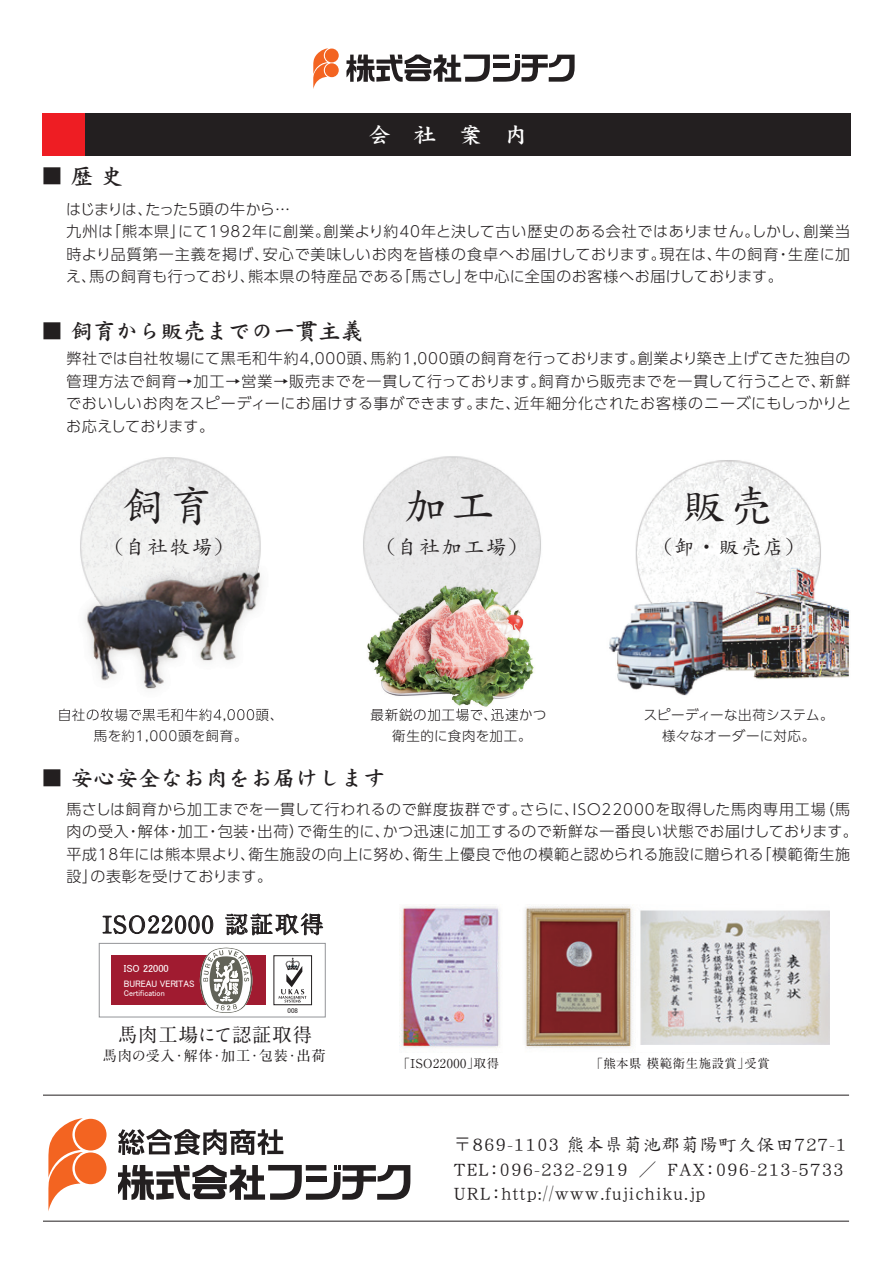
<style>
.page{position:relative;width:893px;height:1263px;background:#fff}
.page>*{position:absolute;margin:0;border:0;box-sizing:border-box;transform-origin:0 0}
.t1{font:43.05px "DF Kai Sho Std W5";color:#231f20}
.t2{font:700 23.25px "A1 Mincho Std";letter-spacing:.08em;color:#231f20}
.t3{font:22.65px "DF Kai Sho Std W7";color:#fff}
.t4{font:22.5px "DF Kai Sho Std W7";color:#231f20}
.t5{font:20.25px "DF Kai Sho Std W5";letter-spacing:.1em;color:#231f20}
.t6{font:700 19.35px "A1 Mincho Std";letter-spacing:.05em;color:#231f20}
.t7{font:18px/24.6px "DF Kai Sho Std W5";letter-spacing:.05em;color:#231f20}
.t8{font:300 15px/22.5px "UD Shin Go Pro";letter-spacing:.04em;color:#231f20}
.t9{font:700 14.25px "A1 Mincho Std";letter-spacing:.05em;color:#231f20}
.t10{font:300 13.5px/21px "UD Shin Go Pro";letter-spacing:.05em;color:#231f20;text-align:center}
.t11{font:300 13.5px/21px "UD Shin Go Pro";letter-spacing:.02em;color:#231f20;text-align:center}
.t12{font:700 12.3px "A1 Mincho Std";letter-spacing:.05em;color:#231f20}
.t13{font:10.35px "MS P Gothic";color:#fff}
.t14{font:9.45px "MS P Gothic";letter-spacing:-.005em;color:#fff;scale:.96 1}
.t15{font:8.25px "MS P Gothic";color:#fff;scale:.96 1}
.t16{font:6.9px "MS P Gothic";color:#231f20}
</style>
<div class="page">
<img style="left:400px;top:906px;width:430px;height:143px">
<div style="left:84px;top:114px;width:766px;height:42px;background:#231f20"></div>
<div style="left:42px;top:114px;width:43px;height:42px;background:#ee1d23"></div>
<img style="left:74px;top:457px;width:194px;height:252px">
<img style="left:66px;top:709px;width:203px;height:4px">
<img style="left:363px;top:456px;width:139px;height:124px">
<img style="left:502px;top:472px;width:39px;height:108px">
<img style="left:609px;top:460px;width:240px;height:236px">
<svg style="left:103px;top:915px;width:110px;height:19px"></svg>
<svg style="left:225px;top:913px;width:98px;height:22px"></svg>
<div style="left:99px;top:943px;width:227px;height:74px;background:#fff;border:1px solid #939598"></div>
<div style="left:111px;top:955px;width:155px;height:50px;background:#a01b30"></div>
<div style="left:274px;top:955px;width:38px;height:50px;background:#fff;border:1px solid #231f20"></div>
<svg style="left:279px;top:958px;width:28px;height:44px"></svg>
<svg style="left:200px;top:948px;width:52px;height:65px"></svg>
<svg style="left:118px;top:1129px;width:165px;height:26px"></svg>
<svg style="left:48px;top:1118px;width:35px;height:93px"></svg>
<div style="left:75px;top:1119px;width:32px;height:31px;background:#f36421;border-radius:50%"></div>
<div style="left:75px;top:1152px;width:32px;height:32px;background:#f36421;border-radius:50%"></div>
<svg style="left:118px;top:1165px;width:292px;height:35px"></svg>
<hr style="left:43px;top:1095px;width:806px;height:1px;background:#231f20">
<hr style="left:43px;top:1221px;width:806px;height:1px;background:#231f20">
<svg style="left:313px;top:48px;width:15px;height:41px"></svg>
<div style="left:325px;top:49px;width:14px;height:13px;background:#f36421;border-radius:50%"></div>
<div style="left:325px;top:63px;width:14px;height:14px;background:#f36421;border-radius:50%"></div>
<svg style="left:346px;top:55px;width:229px;height:27px"></svg>
<img style="left:367px;top:580px;width:167px;height:129px">
<img style="left:372px;top:709px;width:168px;height:3px">
<h3 class="t3" style="left:368px;top:123px;width:161px">会　社　案　内</h3>
<h3 class="t4" style="left:41px;top:164px;width:84px">■ 歴 史</h3>
<p class="t8" style="left:66px;top:197px;width:786px">はじまりは、たった５頭の牛から…<br>九州は「熊本県」にて1982年に創業。創業より約40年と決して古い歴史のある会社ではありません。しかし、創業当時より品質第一主義を掲げ、安心で美味しいお肉を皆様の食卓へお届けしております。現在は、牛の飼育・生産に加え、馬の飼育も行っており、熊本県の特産品である「馬さし」を中心に全国のお客様へお届けしております。</p>
<h3 class="t4" style="left:41px;top:318px;width:324px">■ 飼育から販売までの一貫主義</h3>
<p class="t8" style="left:66px;top:347px;width:787px;text-align:justify">弊社では自社牧場にて黒毛和牛約4,000頭、馬約1,000頭の飼育を行っております。創業より築き上げてきた独自の管理方法で飼育→加工→営業→販売までを一貫して行っております。飼育から販売までを一貫して行うことで、新鮮でおいしいお肉をスピーディーにお届けする事ができます。また、近年細分化されたお客様のニーズにもしっかりとお応えしております。</p>
<h1 class="t1" style="left:405px;top:483px;width:92px">加工</h1>
<h1 class="t1" style="left:683px;top:483px;width:92px">販売</h1>
<h1 class="t1" style="left:123px;top:483px;width:92px">飼育</h1>
<h3 class="t5" style="left:103px;top:536px;width:133px">（自社牧場）</h3>
<h3 class="t5" style="left:375px;top:536px;width:156px">（自社加工場）</h3>
<h3 class="t5" style="left:652px;top:536px;width:156px">（卸・販売店）</h3>
<p class="t10" style="left:58px;top:704px;width:227px">自社の牧場で黒毛和牛約4,000頭、馬を約1,000頭を飼育。</p>
<p class="t10" style="left:356px;top:704px;width:191px">　最新鋭の加工場で、迅速かつ　衛生的に食肉を加工。</p>
<p class="t11" style="left:644px;top:704px;width:191px">スピーディーな出荷システム。様々なオーダーに対応。</p>
<h3 class="t4" style="left:41px;top:765px;width:346px">■ 安心安全なお肉をお届けします</h3>
<p class="t8" style="left:66px;top:797px;width:793px">馬さしは飼育から加工までを一貫して行われるので鮮度抜群です。さらに、ISO22000を取得した馬肉専用工場（馬肉の受入・解体・加工・包装・出荷）で衛生的に、かつ迅速に加工するので新鮮な一番良い状態でお届けしております。平成18年には熊本県より、衛生施設の向上に努め、衛生上優良で他の模範と認められる施設に贈られる「模範衛生施設」の表彰を受けております。</p>
<h2 class="t2" style="left:103px;top:905px;width:222px">ISO22000 認証取得</h2>
<p class="t13" style="left:124px;top:963px;width:47px">ISO 22000</p>
<p class="t14" style="left:124px;top:979px;width:75px">BUREAU VERITAS</p>
<p class="t15" style="left:124px;top:989px;width:44px">Certification</p>
<p class="t16" style="left:288px;top:1007px;width:12px">008</p>
<p class="t6" style="left:118px;top:1019px;width:196px">馬肉工場にて認証取得</p>
<p class="t9" style="left:103px;top:1043px;width:224px">馬肉の受入・解体・加工・包装・出荷</p>
<p class="t12" style="left:398px;top:1053px;width:103px">「ISO22000」取得</p>
<p class="t12" style="left:590px;top:1053px;width:181px">「熊本県 模範衛生施設賞」受賞</p>
<p class="t7" style="left:453px;top:1132px;width:395px">〒869-1103 熊本県菊池郡菊陽町久保田727-1<br>TEL：096-232-2919　／　FAX：096-213-5733<br>URL：http://www.fujichiku.jp</p>
</div>
